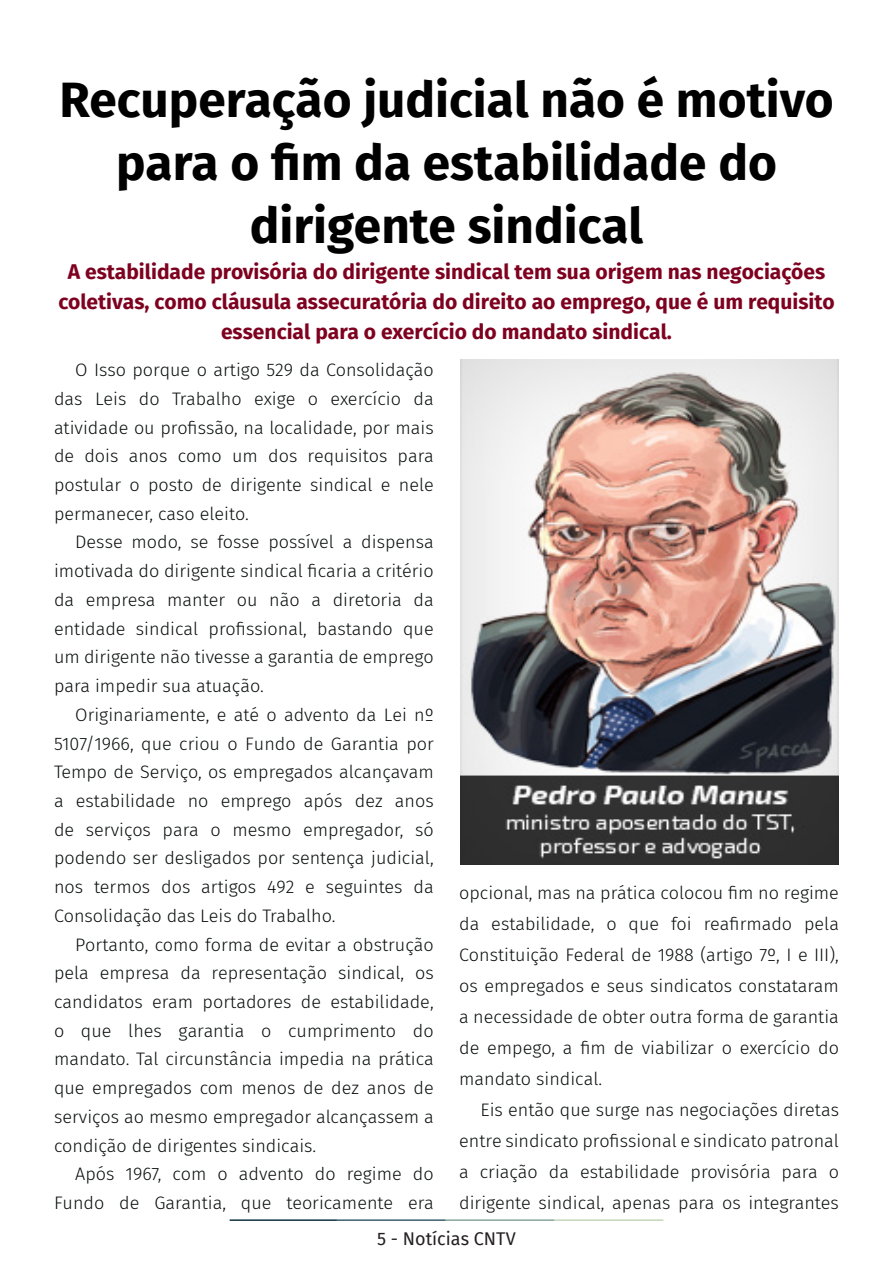
<style>
.page{position:relative;width:893px;height:1263px;background:#fff}
.page>*{position:absolute;margin:0;border:0;box-sizing:border-box;transform-origin:0 0}
.t1{font:700 49.5px/63px "Fira Sans";color:#000001;text-align:center}
.t2{font:700 21px/30px "Fira Sans";color:#7e0220;text-align:center}
.t3{font:300 18px/28.7px "Fira Sans";color:#080d0b;text-align:justify}
.t4{font:18px "Fira Sans";color:#231f20}
</style>
<div class="page">
<hr style="left:230px;top:1219px;width:107px;height:2px;background:#0e323f">
<hr style="left:337px;top:1219px;width:109px;height:2px;background:#3a5f6d">
<hr style="left:446px;top:1219px;width:109px;height:2px;background:#87a59a">
<hr style="left:555px;top:1219px;width:108px;height:2px;background:#c6d5b7">
<img style="left:460px;top:359px;width:379px;height:505px">
<p class="t1" style="left:59px;top:65px;width:776px">Recuperação judicial não é motivo para o fim da estabilidade do dirigente sindical</p>
<p class="t2" style="left:58px;top:255px;width:778px">A estabilidade provisória do dirigente sindical tem sua origem nas negociações coletivas, como cláusula assecuratória do direito ao emprego, que é um requisito essencial para o exercício do mandato sindical.</p>
<p class="t3" style="left:54px;top:355px;width:381px;text-indent:21px">O Isso porque o artigo 529 da Consolidação das Leis do Trabalho exige o exercício da atividade ou profissão, na localidade, por mais de dois anos como um dos requisitos para postular o posto de dirigente sindical e nele permanecer, caso eleito.</p>
<p class="t3" style="left:54px;top:528px;width:381px;text-indent:21px">Desse modo, se fosse possível a dispensa imotivada do dirigente sindical ficaria a critério da empresa manter ou não a diretoria da entidade sindical profissional, bastando que um dirigente não tivesse a garantia de emprego para impedir sua atuação.</p>
<p class="t3" style="left:54px;top:700px;width:381px;text-indent:21px">Originariamente, e até o advento da Lei nº 5107/1966, que criou o Fundo de Garantia por Tempo de Serviço, os empregados alcançavam a estabilidade no emprego após dez anos de serviços para o mesmo empregador, só podendo ser desligados por sentença judicial, nos termos dos artigos 492 e seguintes da Consolidação das Leis do Trabalho.</p>
<p class="t3" style="left:54px;top:930px;width:381px;text-indent:21px">Portanto, como forma de evitar a obstrução pela empresa da representação sindical, os candidatos eram portadores de estabilidade, o que lhes garantia o cumprimento do mandato. Tal circunstância impedia na prática que empregados com menos de dez anos de serviços ao mesmo empregador alcançassem a condição de dirigentes sindicais.</p>
<p class="t3" style="left:54px;top:1159px;width:381px;text-align:right">Após 1967, com o advento do regime do<br>Fundo de Garantia, que teoricamente era</p>
<p class="t3" style="left:459px;top:877px;width:381px;line-height:30.9px">opcional, mas na prática colocou fim no regime da estabilidade, o que foi reafirmado pela Constituição Federal de 1988 (artigo 7º, I e III), os empregados e seus sindicatos constataram a necessidade de obter outra forma de garantia de empego, a fim de viabilizar o exercício do mandato sindical.</p>
<p class="t3" style="left:459px;top:1094px;width:381px;line-height:30.9px;text-indent:21px">Eis então que surge nas negociações diretas entre sindicato profissional e sindicato patronal a criação da estabilidade provisória para o dirigente sindical, apenas para os integrantes</p>
<p class="t4" style="left:377px;top:1225px;width:140px">5 - Notícias CNTV</p>
</div>
